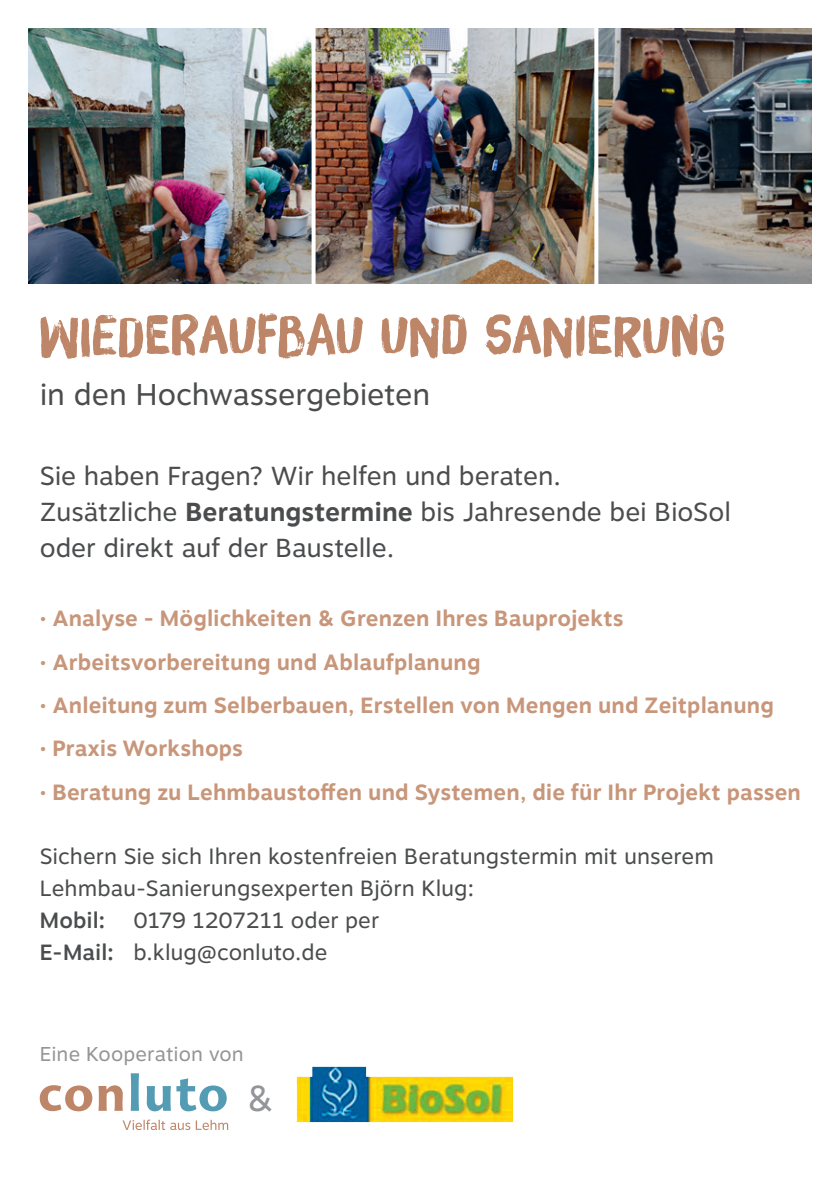
<style>
.page{position:relative;width:840px;height:1191px;background:#fff}
.page>*{position:absolute;margin:0;border:0;box-sizing:border-box;transform-origin:0 0}
.t1{font:54px "Brush Up";letter-spacing:.02em;color:#be8668}
.t2{font:36px "Motiva Sans";color:#939598}
.t3{font:30px "Motiva Sans";letter-spacing:-.005em;color:#4b4c4d}
.t4{font:26px/36px "Motiva Sans";letter-spacing:-.005em;color:#4b4c4d}
.t5{font:700 22px "Motiva Sans";letter-spacing:.005em;color:#c8967a}
.t6{font:22px/32px "Motiva Sans";color:#4b4c4d}
.t7{font:500 22px "Motiva Sans";color:#4b4c4d}
.t8{font:20px "Motiva Sans";letter-spacing:.005em;color:#939598}
.s1{font-weight:700}
.s2{font-weight:500}
</style>
<div class="page">
<img style="left:28px;top:28px;width:783px;height:255px">
<svg style="left:122px;top:1119px;width:106px;height:11px"></svg>
<svg style="left:131px;top:1073px;width:8px;height:37px"></svg>
<svg style="left:147px;top:1078px;width:79px;height:33px"></svg>
<svg style="left:40px;top:1085px;width:52px;height:26px"></svg>
<svg style="left:98px;top:1085px;width:25px;height:25px"></svg>
<img style="left:296px;top:1066px;width:217px;height:57px">
<svg style="left:311px;top:28px;width:4px;height:256px"></svg>
<svg style="left:594px;top:28px;width:4px;height:256px"></svg>
<h1 class="t1" style="left:40px;top:304px;width:686px">WIEDERAUFBAU UND SANIERUNG</h1>
<h3 class="t3" style="left:40px;top:372px;width:392px">in den Hochwassergebieten</h3>
<p class="t4" style="left:40px;top:458px;width:692px">Sie haben Fragen? Wir helfen und beraten.<br>Zusätzliche <span class="s1">Beratungstermine</span> bis Jahresende bei BioSol oder direkt auf der Baustelle.</p>
<p class="t5" style="left:40px;top:602px;width:585px">• Analyse - Möglichkeiten &amp; Grenzen Ihres Bauprojekts</p>
<p class="t5" style="left:40px;top:645px;width:442px">• Arbeitsvorbereitung und Ablaufplanung</p>
<p class="t5" style="left:40px;top:689px;width:735px">• Anleitung zum Selberbauen, Erstellen von Mengen und Zeitplanung</p>
<p class="t5" style="left:40px;top:732px;width:205px">• Praxis Workshops</p>
<p class="t5" style="left:40px;top:775px;width:762px">• Beratung zu Lehmbaustoffen und Systemen, die für Ihr Projekt passen</p>
<p class="t6" style="left:40px;top:840px;width:675px">Sichern Sie sich Ihren kostenfreien Beratungstermin mit unserem<br>Lehmbau-Sanierungsexperten Björn Klug:</p>
<p class="t7" style="left:40px;top:903px;width:67px">Mobil:</p>
<p class="t6" style="left:40px;top:904px;width:341px;text-indent:94px">0179 1207211 oder per<br><span class="s2">E-Mail:</span> b.klug@conluto.de</p>
<p class="t8" style="left:40px;top:1039px;width:205px">Eine Kooperation von</p>
<h2 class="t2" style="left:247px;top:1072px;width:28px">&amp;</h2>
</div>
